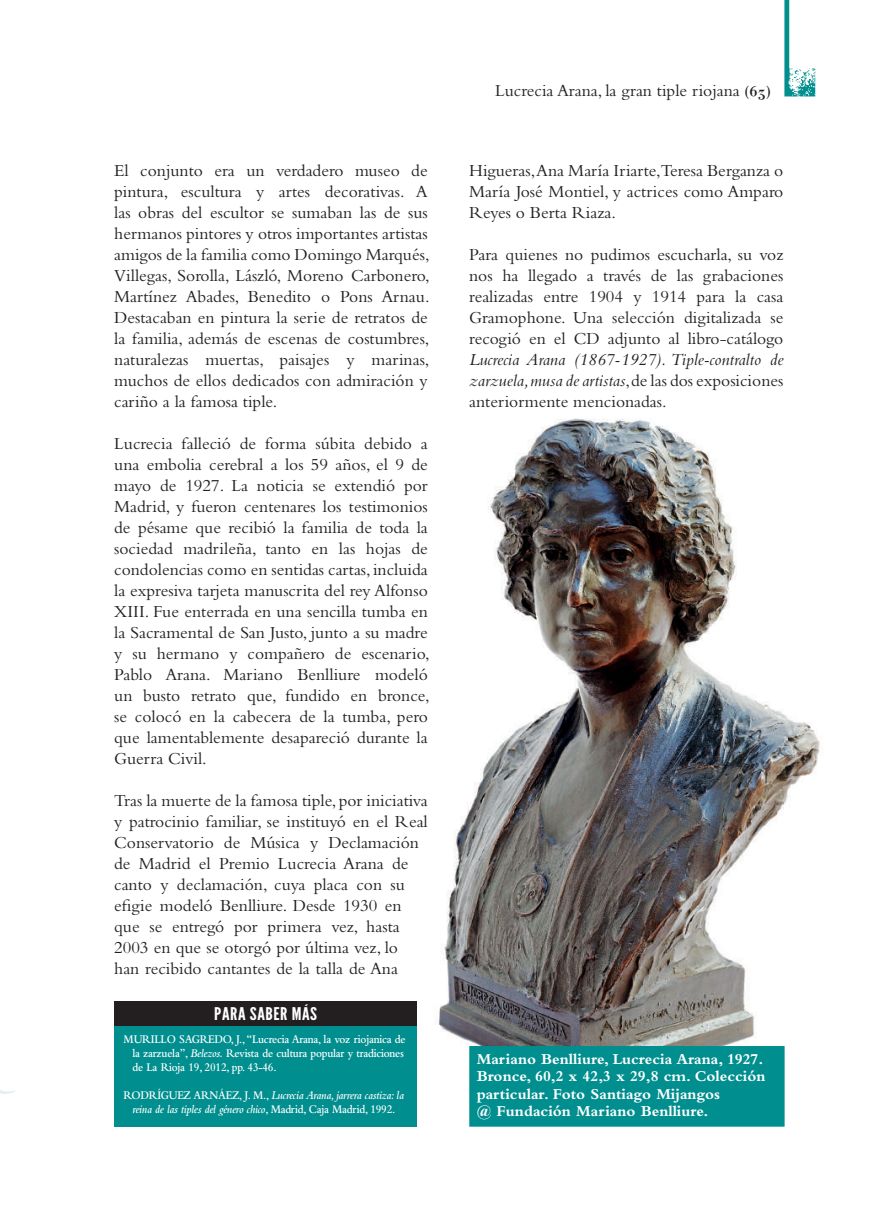
<style>
.page{position:relative;width:874px;height:1221px;background:#fff}
.page>*{position:absolute;margin:0;border:0;box-sizing:border-box;transform-origin:0 0}
.t1{font:17.5px/21px "Bembo Std";color:#231f20;text-align:justify}
.t2{font:italic 17.5px/21px "Bembo Std";color:#231f20;text-align:justify}
.t3{font:17.5px "League Gothic";letter-spacing:.03em;color:#fff;scale:1.15 1}
.t4{font:700 15.75px/17.5px "Bembo Std";color:#fff}
.t5{font:600 12.25px/14px "Bembo Std";letter-spacing:-.02em;color:#fff;scale:.9 1}
.t6{font:italic 600 12.25px/14px "Bembo Std";letter-spacing:-.02em;color:#fff;text-align:center;scale:.9 1}
.s1{font-style:italic}
.s2{font-style:normal}
.s3{font-family:"Katrina";font-size:15.75px}
</style>
<div class="page">
<img style="left:438px;top:418px;width:382px;height:690px">
<svg style="left:784px;top:0;width:6px;height:96px"></svg>
<img style="left:785px;top:67px;width:29px;height:29px">
<svg style="left:0;top:1090px;width:15px;height:3px"></svg>
<div style="left:114px;top:1010px;width:303px;height:116px;background:#008e8f"></div>
<div style="left:114px;top:1001px;width:303px;height:24px;background:#231f20"></div>
<div style="left:469px;top:1045px;width:315px;height:81px;background:#008e8f"></div>
<p class="t1" style="left:114px;top:159px;width:317px">El conjunto era un verdadero museo de pintura, escultura y artes decorativas. A las obras del escultor se sumaban las de sus hermanos pintores y otros importantes artistas amigos de la familia como Domingo Marqués, Villegas, Sorolla, László, Moreno Carbonero, Martínez Abades, Benedito o Pons Arnau.<br>Destacaban en pintura la serie de retratos de la familia, además de escenas de costumbres, naturalezas muertas, paisajes y marinas, muchos de ellos dedicados con admiración y cariño a la famosa tiple.</p>
<p class="t1" style="left:114px;top:432px;width:317px">Lucrecia falleció de forma súbita debido a una embolia cerebral a los 59 años, el 9 de mayo de 1927. La noticia se extendió por Madrid, y fueron centenares los testimonios de pésame que recibió la familia de toda la sociedad madrileña, tanto en las hojas de condolencias como en sentidas cartas, incluida la expresiva tarjeta manuscrita del rey Alfonso XIII. Fue enterrada en una sencilla tumba en la Sacramental de San Justo, junto a su madre y su hermano y compañero de escenario, Pablo Arana. Mariano Benlliure modeló un busto retrato que, fundido en bronce, se colocó en la cabecera de la tumba, pero que lamentablemente desapareció durante la Guerra Civil.</p>
<p class="t1" style="left:114px;top:789px;width:315px;text-align:left">Tras la muerte de la famosa tiple, por iniciativa y patrocinio familiar, se instituyó en el Real Conservatorio de Música y Declamación de Madrid el Premio Lucrecia Arana de canto y declamación, cuya placa con su efigie modeló Benlliure. Desde 1930 en que se entregó por primera vez, hasta 2003 en que se otorgó por última vez, lo<br>han recibido cantantes de la talla de Ana</p>
<p class="t3" style="left:214px;top:1003px;width:91px">PARA SABER MÁS</p>
<p class="t5" style="left:132px;top:1031px;width:305px;text-indent:-9px">MURILLO SAGREDO, J., “Lucrecia Arana, la voz riojanica de la zarzuela”, <span class="s1">Belezos.</span> Revista de cultura popular y tradiciones de La Rioja 19, 2012, pp. 43-46.</p>
<p class="t6" style="left:124px;top:1087px;width:313px"><span class="s2">RODRÍGUEZ ARNÁEZ, J. M.,</span> Lucrecia Arana, jarrera castiza: la reina de las tiples del género chico<span class="s2">, Madrid, Caja Madrid, 1992.</span></p>
<p class="t1" style="left:495px;top:80px;width:277px">Lucrecia Arana, la gran tiple riojana <span class="s3">(63)</span></p>
<p class="t1" style="left:469px;top:159px;width:315px">Higueras,Ana María Iriarte,Teresa Berganza o María José Montiel, y actrices como Amparo Reyes o Berta Riaza.</p>
<p class="t1" style="left:469px;top:243px;width:315px">Para quienes no pudimos escucharla, su voz nos ha llegado a través de las grabaciones realizadas entre 1904 y 1914 para la casa Gramophone. Una selección digitalizada se recogió en el CD adjunto al libro-catálogo</p>
<p class="t2" style="left:469px;top:348px;width:315px">Lucrecia Arana (1867-1927). Tiple-contralto de zarzuela, musa de artistas<span class="s2">, de las dos exposiciones anteriormente mencionadas.</span></p>
<p class="t4" style="left:476px;top:1050px;width:290px">Mariano Benlliure, Lucrecia Arana, 1927.<br>Bronce, 60,2 x 42,3 x 29,8 cm. Colección particular. Foto Santiago Mijangos<br>@ Fundación Mariano Benlliure.</p>
</div>
